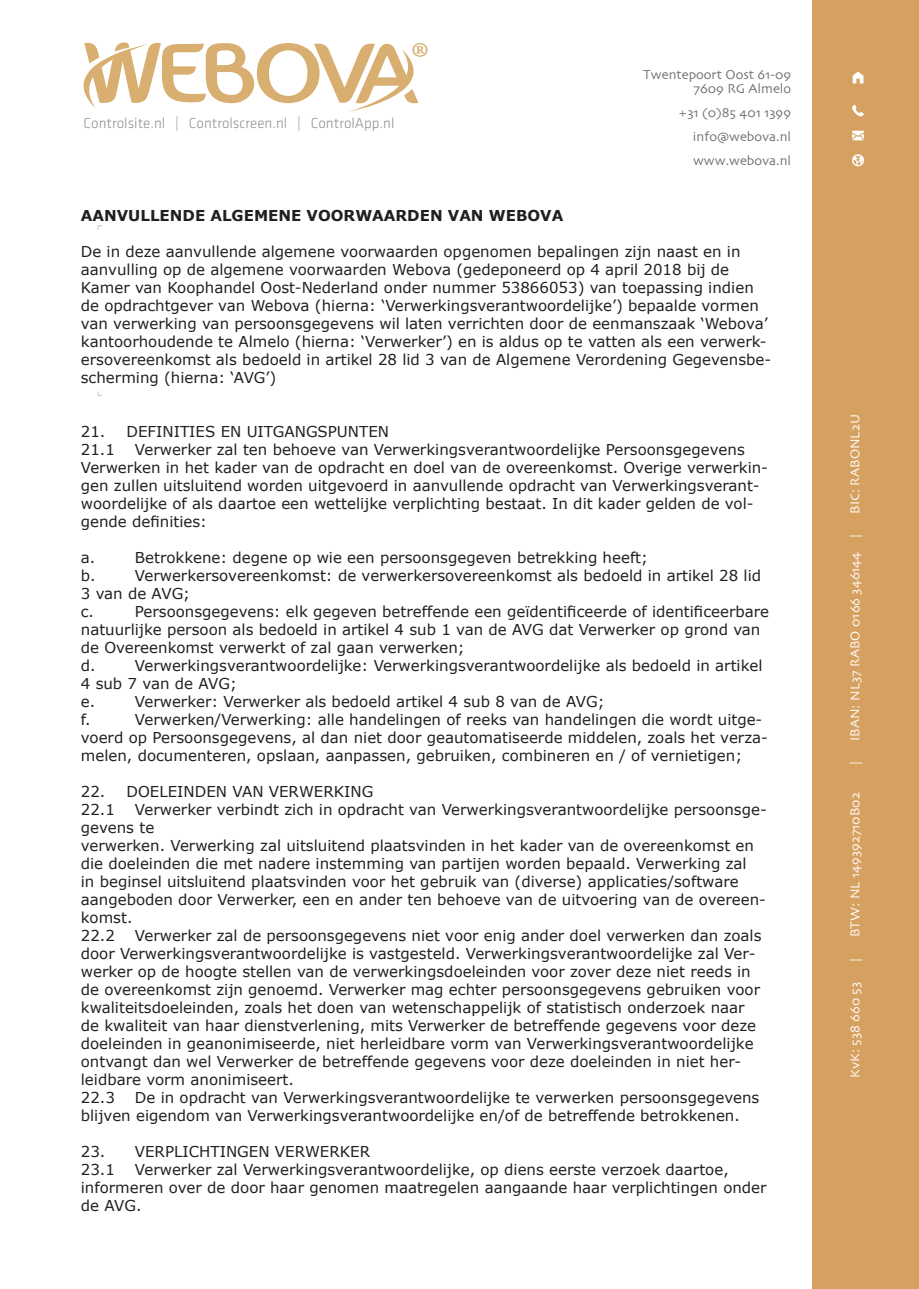
<style>
.page{position:relative;width:919px;height:1289px;background:#fff}
.page>*{position:absolute;margin:0;border:0;box-sizing:border-box;transform-origin:0 0}
.t1{font:15px/18px "Verdana";color:#231f20}
.t2{font:300 15px "Klavika";color:#8f9194}
.t3{font:700 15px "Verdana";color:#231f20}
.t4{font:13.5px "Skia Regular 1 1";color:#6c6d70}
.t5{font:13.5px "Skia Regular 1 1";color:#fff}
</style>
<div class="page">
<div style="left:812px;top:0;width:106px;height:1288px;background:#d6a160"></div>
<svg style="left:852px;top:105px;width:11px;height:11px"></svg>
<svg style="left:852px;top:72px;width:11px;height:11px"></svg>
<svg style="left:852px;top:154px;width:12px;height:12px"></svg>
<svg style="left:852px;top:131px;width:11px;height:9px"></svg>
<svg style="left:83px;top:42px;width:345px;height:70px"></svg>
<p class="t2" style="left:84px;top:116px;width:312px">Controlsite.nl | Controlscreen.nl | ControlApp.nl</p>
<p class="t4" style="left:643px;top:67px;width:149px">Twentepoort Oost 61-09</p>
<p class="t4" style="left:693px;top:80px;width:99px">7609 RG Almelo</p>
<p class="t4" style="left:678px;top:104px;width:115px">+31 (0)85 401 1399</p>
<p class="t4" style="left:693px;top:128px;width:100px">info@webova.nl</p>
<p class="t4" style="left:693px;top:152px;width:100px">www.webova.nl</p>
<p class="t3" style="left:81px;top:205px;width:484px">AANVULLENDE ALGEMENE VOORWAARDEN VAN WEBOVA</p>
<p class="t1" style="left:81px;top:242px;width:692px">De in deze aanvullende algemene voorwaarden opgenomen bepalingen zijn naast en in aanvulling op de algemene voorwaarden Webova (gedeponeerd op 4 april 2018 bij de Kamer van Koophandel Oost-Nederland onder nummer 53866053) van toepassing indien de opdrachtgever van Webova (hierna: ‘Verwerkingsverantwoordelijke’) bepaalde vormen van verwerking van persoonsgegevens wil laten verrichten door de eenmanszaak ‘Webova’ kantoorhoudende te Almelo (hierna: ‘Verwerker’) en is aldus op te vatten als een verwerk&shy;ersovereenkomst als bedoeld in artikel 28 lid 3 van de Algemene Verordening Gegevensbe&shy;scherming (hierna: ‘AVG’)</p>
<p class="t1" style="left:81px;top:422px;width:310px">21. DEFINITIES EN UITGANGSPUNTEN</p>
<p class="t1" style="left:81px;top:440px;width:36px">21.1</p>
<p class="t1" style="left:81px;top:440px;width:688px;text-indent:54px">Verwerker zal ten behoeve van Verwerkingsverantwoordelijke Persoonsgegevens Verwerken in het kader van de opdracht en doel van de overeenkomst. Overige verwerkin&shy;gen zullen uitsluitend worden uitgevoerd in aanvullende opdracht van Verwerkingsverant&shy;woordelijke of als daartoe een wettelijke verplichting bestaat. In dit kader gelden de vol&shy;gende definities:</p>
<p class="t1" style="left:81px;top:548px;width:16px">a.</p>
<p class="t1" style="left:135px;top:548px;width:514px">Betrokkene: degene op wie een persoonsgegeven betrekking heeft;</p>
<p class="t1" style="left:81px;top:566px;width:16px">b.</p>
<p class="t1" style="left:81px;top:566px;width:681px;text-indent:54px">Verwerkersovereenkomst: de verwerkersovereenkomst als bedoeld in artikel 28 lid<br>3 van de AVG;</p>
<p class="t1" style="left:81px;top:602px;width:15px">c.</p>
<p class="t1" style="left:81px;top:602px;width:689px;text-indent:54px">Persoonsgegevens: elk gegeven betreffende een geïdentificeerde of identificeerbare natuurlijke persoon als bedoeld in artikel 4 sub 1 van de AVG dat Verwerker op grond van de Overeenkomst verwerkt of zal gaan verwerken;</p>
<p class="t1" style="left:81px;top:656px;width:16px">d.</p>
<p class="t1" style="left:81px;top:656px;width:683px;text-indent:54px">Verwerkingsverantwoordelijke: Verwerkingsverantwoordelijke als bedoeld in artikel<br>4 sub 7 van de AVG;</p>
<p class="t1" style="left:81px;top:692px;width:16px">e.</p>
<p class="t1" style="left:135px;top:692px;width:471px">Verwerker: Verwerker als bedoeld artikel 4 sub 8 van de AVG;</p>
<p class="t1" style="left:81px;top:710px;width:11px">f.</p>
<p class="t1" style="left:81px;top:710px;width:688px;text-indent:54px">Verwerken/Verwerking: alle handelingen of reeks van handelingen die wordt uitge&shy;voerd op Persoonsgegevens, al dan niet door geautomatiseerde middelen, zoals het verza&shy;melen, documenteren, opslaan, aanpassen, gebruiken, combineren en / of vernietigen;</p>
<p class="t1" style="left:81px;top:782px;width:294px">22. DOELEINDEN VAN VERWERKING</p>
<p class="t1" style="left:81px;top:800px;width:36px">22.1</p>
<p class="t1" style="left:81px;top:800px;width:687px;text-indent:54px">Verwerker verbindt zich in opdracht van Verwerkingsverantwoordelijke persoonsge&shy;gevens te</p>
<p class="t1" style="left:81px;top:836px;width:686px">verwerken. Verwerking zal uitsluitend plaatsvinden in het kader van de overeenkomst en die doeleinden die met nadere instemming van partijen worden bepaald. Verwerking zal<br>in beginsel uitsluitend plaatsvinden voor het gebruik van (diverse) applicaties/software aangeboden door Verwerker, een en ander ten behoeve van de uitvoering van de overeen&shy;komst.</p>
<p class="t1" style="left:81px;top:926px;width:36px">22.2</p>
<p class="t1" style="left:81px;top:926px;width:682px;text-indent:54px">Verwerker zal de persoonsgegevens niet voor enig ander doel verwerken dan zoals door Verwerkingsverantwoordelijke is vastgesteld. Verwerkingsverantwoordelijke zal Ver&shy;werker op de hoogte stellen van de verwerkingsdoeleinden voor zover deze niet reeds in de overeenkomst zijn genoemd. Verwerker mag echter persoonsgegevens gebruiken voor kwaliteitsdoeleinden, zoals het doen van wetenschappelijk of statistisch onderzoek naar de kwaliteit van haar dienstverlening, mits Verwerker de betreffende gegevens voor deze doeleinden in geanonimiseerde, niet herleidbare vorm van Verwerkingsverantwoordelijke ontvangt dan wel Verwerker de betreffende gegevens voor deze doeleinden in niet her&shy;leidbare vorm anonimiseert.</p>
<p class="t1" style="left:81px;top:1088px;width:36px">22.3</p>
<p class="t1" style="left:81px;top:1088px;width:680px;text-indent:54px">De in opdracht van Verwerkingsverantwoordelijke te verwerken persoonsgegevens blijven eigendom van Verwerkingsverantwoordelijke en/of de betreffende betrokkenen.</p>
<p class="t1" style="left:81px;top:1142px;width:291px">23. VERPLICHTINGEN VERWERKER</p>
<p class="t1" style="left:81px;top:1160px;width:36px">23.1</p>
<p class="t1" style="left:81px;top:1160px;width:687px;text-indent:54px">Verwerker zal Verwerkingsverantwoordelijke, op diens eerste verzoek daartoe, informeren over de door haar genomen maatregelen aangaande haar verplichtingen onder de AVG.</p>
<p class="t5" style="left:846px;top:514px;width:101px;rotate:-90deg">BIC: RABONL2U</p>
<p class="t5" style="left:846px;top:741px;width:208px;rotate:-90deg">IBAN: NL37 RABO 0166 346144 |</p>
<p class="t5" style="left:846px;top:765px;width:5px;rotate:-90deg">|</p>
<p class="t5" style="left:846px;top:937px;width:147px;rotate:-90deg">BTW: NL 149392710B02</p>
<p class="t5" style="left:846px;top:961px;width:5px;rotate:-90deg">|</p>
<p class="t5" style="left:846px;top:1077px;width:97px;rotate:-90deg">KvK: 538 660 53</p>
</div>
